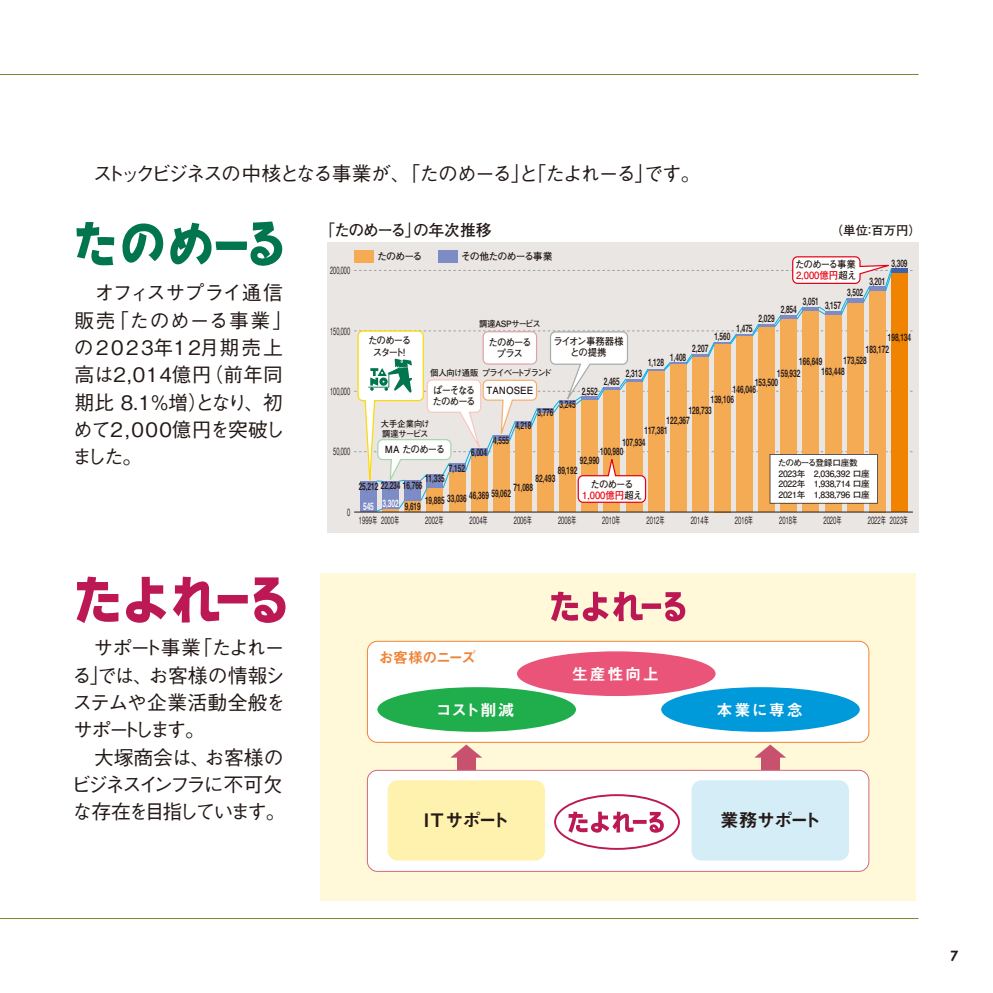
<style>
.page{position:relative;width:993px;height:993px;background:#fff}
.page>*{position:absolute;margin:0;border:0;box-sizing:border-box;transform-origin:0 0}
.t1{font:500 19.78px/27.3px "Gothic BBB Pro";letter-spacing:-.08em;color:#231916}
.t2{font:500 19.78px/27.3px "Gothic BBB Pro";color:#231916}
.t3{font:500 19.78px "Gothic BBB Pro";letter-spacing:-.095em;color:#231916}
.t4{font:18.55px "Midashi Go Pro MB31";letter-spacing:-.065em;color:#231916}
.t5{font:16.1px "Midashi Go Pro MB31";letter-spacing:.09em;color:#fff}
.t6{font:700 15.75px "Futo Go B101 Pro";letter-spacing:-.04em;color:#231916}
.t7{font:14.88px "Midashi Go Pro MB31";letter-spacing:-.065em;color:#f08438}
.t8{font:800 13.65px "Futura";color:#231916}
.t9{font:700 12.42px "Futo Go B101 Pro";color:#231916}
.t10{font:9.97px/21px "Midashi Go Pro MB31";color:#231916;text-align:right;scale:.65 1}
.t11{font:500 9.97px "Gothic BBB Pro";color:#231916;scale:.52 1}
.t12{font:500 9.97px "Gothic BBB Pro";color:#231916;scale:.5 1}
.t13{font:700 9.97px/11.2px "Futo Go B101 Pro";letter-spacing:-.035em;color:#231916;scale:.95 1}
.t14{font:700 9.97px "Futo Go B101 Pro";letter-spacing:-.095em;color:#231916}
.t15{font:700 9.97px/11.2px "Futo Go B101 Pro";letter-spacing:-.095em;color:#231916;text-align:center;scale:.95 1}
.t16{font:700 9.97px/11.2px "Futo Go B101 Pro";letter-spacing:-.03em;color:#231916;text-align:center;scale:.95 1}
.t17{font:700 9.97px/11.2px "Futo Go B101 Pro";letter-spacing:-.045em;color:#231916;text-align:center;scale:.95 1}
.t18{font:700 9.97px/11.2px "Futo Go B101 Pro";letter-spacing:-.155em;color:#231916;text-align:center;scale:.95 1}
.t19{font:700 9.97px/11.2px "Futo Go B101 Pro";letter-spacing:-.13em;color:#231916;scale:.95 1}
.t20{font:9.97px "Midashi Go Pro MB31";color:#fff;scale:.65 1}
.t21{font:700 9.97px "Futo Go B101 Pro";color:#231916;scale:.95 1}
.t22{font:700 8.75px/10.5px "Futo Go B101 Pro";letter-spacing:-.025em;color:#231916}
.t23{font:700 8.75px/10.5px "Futo Go B101 Pro";letter-spacing:-.025em;color:#231916;scale:.95 1}
.t24{font:700 8.75px "Futo Go B101 Pro";letter-spacing:-.095em;color:#231916;scale:.95 1}
.s1{color:#e60013}
</style>
<div class="page">
<hr style="left:0;top:74px;width:918px;height:1px;background:#7b882f">
<hr style="left:0;top:917px;width:918px;height:1px;background:#7b882f">
<div style="left:326px;top:242px;width:592px;height:290px;background:#eae6e4"></div>
<div style="left:354px;top:250px;width:20px;height:12px;background:#f5aa54"></div>
<div style="left:437px;top:250px;width:20px;height:12px;background:#7e8cc5"></div>
<svg style="left:354px;top:255px;width:558px;height:257px"></svg>
<svg style="left:76px;top:221px;width:207px;height:45px"></svg>
<div style="left:320px;top:573px;width:595px;height:327px;background:#fff9d9"></div>
<svg style="left:451px;top:744px;width:31px;height:13px"></svg>
<div style="left:457px;top:756px;width:18px;height:17px;background:#c8526e"></div>
<svg style="left:755px;top:744px;width:30px;height:13px"></svg>
<div style="left:760px;top:756px;width:19px;height:17px;background:#c8526e"></div>
<div style="left:367px;top:641px;width:501px;height:101px;background:#fff;border-radius:10px"></div>
<div style="left:367px;top:640px;width:502px;height:102px;border:1px solid #f08438;border-radius:10px"></div>
<div style="left:367px;top:770px;width:501px;height:101px;background:#fff;border-radius:10px"></div>
<div style="left:367px;top:769px;width:502px;height:102px;border:1px solid #cf6a7e;border-radius:10px"></div>
<div style="left:387px;top:780px;width:158px;height:80px;background:#fff2ae;border-radius:10px"></div>
<svg style="left:551px;top:591px;width:134px;height:30px"></svg>
<div style="left:517px;top:651px;width:198px;height:44px;background:#e95478;border-radius:50%"></div>
<div style="left:554px;top:793px;width:125px;height:56px;border:2px solid #bc1854;border-radius:50%"></div>
<div style="left:377px;top:687px;width:198px;height:44px;background:#20ad4c;border-radius:50%"></div>
<div style="left:661px;top:687px;width:198px;height:44px;background:#0099d9;border-radius:50%"></div>
<div style="left:691px;top:780px;width:157px;height:80px;background:#d4edf7;border-radius:10px"></div>
<svg style="left:568px;top:811px;width:95px;height:21px"></svg>
<svg style="left:126px;top:576px;width:40px;height:46px"></svg>
<svg style="left:173px;top:576px;width:112px;height:46px"></svg>
<svg style="left:76px;top:576px;width:42px;height:47px"></svg>
<h1 class="t3" style="left:74px;top:158px;width:627px">　ストックビジネスの中核となる事業が、「たのめーる」と「たよれーる」です。</h1>
<h3 class="t6" style="left:319px;top:218px;width:174px">「たのめーる」の年次推移</h3>
<p class="t9" style="left:830px;top:220px;width:92px">（単位：百万円）</p>
<h1 class="t2" style="left:72px;top:277px;width:221px">　オフィスサプライ通信販売「たのめーる事業」の2023年12月期売上高は2,014億円（前年同期比 8.1％増）となり、初めて2,000億円を突破しました。</h1>
<h1 class="t1" style="left:71px;top:631px;width:216px">　サポート事業「たよれーる」では、お客様の情報システムや企業活動全般をサポートします。<br>　大塚商会は、お客様のビジネスインフラに不可欠な存在を目指しています。</h1>
<p class="t12" style="left:330px;top:262px;width:42px">200,000</p>
<p class="t12" style="left:330px;top:323px;width:42px">150,000</p>
<p class="t12" style="left:330px;top:383px;width:42px">100,000</p>
<p class="t12" style="left:333px;top:443px;width:35px">50,000</p>
<p class="t12" style="left:347px;top:504px;width:8px">0</p>
<p class="t14" style="left:377px;top:248px;width:47px">たのめーる</p>
<p class="t14" style="left:460px;top:248px;width:93px">その他たのめーる事業</p>
<p class="t13" style="left:794px;top:257px;width:66px">たのめーる事業<br><span class="s1">2,000億円</span>超え</p>
<p class="t10" style="left:891px;top:251px;width:26px">3,309</p>
<p class="t10" style="left:869px;top:269px;width:26px">3,201</p>
<p class="t10" style="left:846px;top:280px;width:26px">3,502</p>
<p class="t10" style="left:802px;top:289px;width:26px">3,051</p>
<p class="t10" style="left:824px;top:293px;width:26px">3,157</p>
<p class="t10" style="left:780px;top:298px;width:26px">2,854</p>
<p class="t10" style="left:758px;top:306px;width:26px">2,029</p>
<p class="t23" style="left:479px;top:317px;width:66px">調達ASPサービス</p>
<p class="t10" style="left:736px;top:316px;width:26px">1,475</p>
<p class="t10" style="left:714px;top:324px;width:26px">1,560</p>
<p class="t10" style="left:887px;top:325px;width:37px">198,134</p>
<p class="t18" style="left:368px;top:333px;width:47px">たのめーるスタート！</p>
<p class="t15" style="left:488px;top:335px;width:47px">たのめーるプラス</p>
<p class="t17" style="left:553px;top:334px;width:75px">ライオン事務器様との提携</p>
<p class="t10" style="left:692px;top:336px;width:26px">2,207</p>
<p class="t10" style="left:865px;top:337px;width:37px">183,172</p>
<p class="t10" style="left:670px;top:345px;width:26px">1,408</p>
<p class="t10" style="left:843px;top:348px;width:37px">173,528</p>
<p class="t10" style="left:799px;top:349px;width:37px">166,649</p>
<p class="t10" style="left:647px;top:351px;width:26px">1,128</p>
<p class="t10" style="left:821px;top:359px;width:37px">163,448</p>
<p class="t24" style="left:430px;top:365px;width:130px">個人向け通販プライベートブランド</p>
<p class="t21" style="left:486px;top:382px;width:51px">TANOSEE</p>
<p class="t10" style="left:625px;top:361px;width:26px">2,313</p>
<p class="t10" style="left:776px;top:361px;width:37px">159,932</p>
<p class="t10" style="left:603px;top:369px;width:26px">2,465</p>
<p class="t10" style="left:754px;top:370px;width:37px">153,500</p>
<p class="t19" style="left:432px;top:383px;width:47px">ぱーそなるたのめーる</p>
<p class="t10" style="left:732px;top:378px;width:37px">146,046</p>
<p class="t10" style="left:581px;top:379px;width:26px">2,552</p>
<p class="t10" style="left:710px;top:388px;width:37px">139,106</p>
<p class="t10" style="left:559px;top:392px;width:26px">3,245</p>
<p class="t10" style="left:688px;top:398px;width:37px">128,733</p>
<p class="t10" style="left:537px;top:400px;width:26px">3,776</p>
<p class="t10" style="left:666px;top:409px;width:37px">122,367</p>
<p class="t23" style="left:381px;top:417px;width:53px">大手企業向け調達サービス</p>
<p class="t15" style="left:385px;top:442px;width:65px">MA たのめーる</p>
<p class="t10" style="left:515px;top:413px;width:26px">4,218</p>
<p class="t10" style="left:644px;top:419px;width:37px">117,381</p>
<p class="t10" style="left:493px;top:428px;width:26px">4,555</p>
<p class="t10" style="left:622px;top:430px;width:37px">107,934</p>
<p class="t10" style="left:600px;top:440px;width:37px">100,980</p>
<p class="t10" style="left:471px;top:441px;width:26px">6,004</p>
<p class="t10" style="left:579px;top:448px;width:32px">92,990</p>
<p class="t22" style="left:777px;top:456px;width:94px">たのめーる登録口座数<br>2023年　2,036,392 口座<br>2022年　1,938,714 口座<br>2021年　1,838,796 口座</p>
<p class="t10" style="left:449px;top:456px;width:26px">7,152</p>
<p class="t10" style="left:557px;top:458px;width:32px">89,192</p>
<p class="t10" style="left:425px;top:466px;width:32px">11,335</p>
<p class="t10" style="left:535px;top:466px;width:32px">82,493</p>
<p class="t16" style="left:582px;top:476px;width:65px">たのめーる<br><span class="s1">1,000億円</span>超え</p>
<p class="t10" style="left:358px;top:473px;width:100px">25,212 22,234 16,766<br>9,619</p>
<p class="t10" style="left:513px;top:475px;width:32px">71,088</p>
<p class="t10" style="left:491px;top:482px;width:32px">59,062</p>
<p class="t10" style="left:469px;top:484px;width:32px">46,369</p>
<p class="t10" style="left:447px;top:486px;width:32px">33,036</p>
<p class="t10" style="left:425px;top:488px;width:32px">19,885</p>
<p class="t20" style="left:363px;top:495px;width:56px">545 3,302</p>
<p class="t11" style="left:359px;top:512px;width:79px">1999年 2000年</p>
<p class="t11" style="left:425px;top:512px;width:37px">2002年</p>
<p class="t11" style="left:469px;top:512px;width:37px">2004年</p>
<p class="t11" style="left:513px;top:512px;width:37px">2006年</p>
<p class="t11" style="left:558px;top:512px;width:37px">2008年</p>
<p class="t11" style="left:602px;top:512px;width:37px">2010年</p>
<p class="t11" style="left:646px;top:512px;width:37px">2012年</p>
<p class="t11" style="left:690px;top:512px;width:37px">2014年</p>
<p class="t11" style="left:734px;top:512px;width:37px">2016年</p>
<p class="t11" style="left:778px;top:512px;width:37px">2018年</p>
<p class="t11" style="left:823px;top:512px;width:37px">2020年</p>
<p class="t11" style="left:867px;top:512px;width:79px">2022年 2023年</p>
<h3 class="t7" style="left:378px;top:645px;width:99px">お客様のニーズ</h3>
<h3 class="t5" style="left:572px;top:660px;width:88px">生産性向上</h3>
<h3 class="t5" style="left:436px;top:696px;width:80px">コスト削減</h3>
<h3 class="t5" style="left:716px;top:696px;width:88px">本業に専念</h3>
<h2 class="t4" style="left:424px;top:804px;width:86px">ITサポート</h2>
<h2 class="t4" style="left:720px;top:804px;width:102px">業務サポート</h2>
<h3 class="t8" style="left:950px;top:946px;width:9px">7</h3>
</div>
